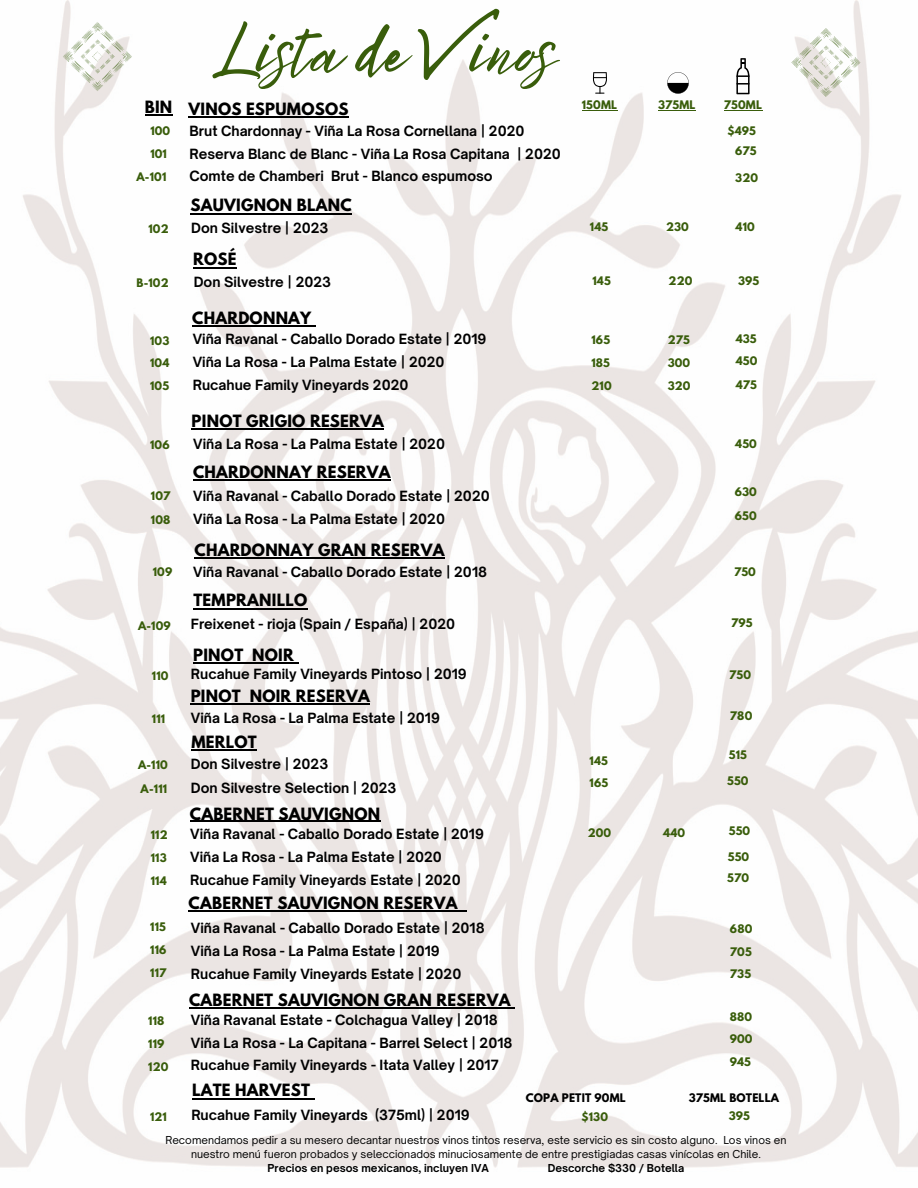
<style>
.page{position:relative;width:918px;height:1188px;background:#fff}
.page>*{position:absolute;margin:0;border:0;box-sizing:border-box;transform-origin:0 0}
.t1{font:69.6px "Bright Sunshine";color:#395d0b}
.t2{font:700 15px "League Spartan";letter-spacing:.015em;color:#000}
.t3{font:700 13.5px "Open Sauce One";color:#000}
.t4{font:700 10.5px "League Spartan";letter-spacing:.015em;color:#395d0b}
.t5{font:10.5px/14px "Open Sauce One";color:#000;text-align:center}
.t6{font:700 10.5px "Open Sauce One";color:#000}
.t7{font:700 10.5px "League Spartan";letter-spacing:.015em;color:#000}
</style>
<div class="page">
<img style="left:0;top:0;width:918px;height:1168px">
<svg style="left:593px;top:72px;width:14px;height:22px"></svg>
<svg style="left:736px;top:58px;width:14px;height:36px"></svg>
<svg style="left:667px;top:72px;width:22px;height:22px"></svg>
<svg style="left:62px;top:22px;width:70px;height:70px"></svg>
<hr style="left:189px;top:116px;width:160px;height:1px;background:#000">
<hr style="left:582px;top:110px;width:35px;height:1px;background:#395d0b">
<hr style="left:658px;top:110px;width:38px;height:1px;background:#395d0b">
<svg style="left:145px;top:115px;width:28px;height:1px"></svg>
<hr style="left:191px;top:213px;width:161px;height:1px;background:#000">
<hr style="left:192px;top:325px;width:120px;height:1px;background:#000">
<hr style="left:192px;top:428px;width:192px;height:1px;background:#000">
<hr style="left:193px;top:480px;width:198px;height:1px;background:#000">
<hr style="left:194px;top:557px;width:251px;height:1px;background:#000">
<hr style="left:193px;top:663px;width:51px;height:1px;background:#000">
<hr style="left:252px;top:663px;width:42px;height:1px;background:#000">
<hr style="left:191px;top:703px;width:50px;height:2px;background:#000">
<svg style="left:241px;top:703px;width:9px;height:2px"></svg>
<hr style="left:250px;top:703px;width:120px;height:2px;background:#000">
<hr style="left:190px;top:821px;width:190px;height:1px;background:#000">
<hr style="left:189px;top:910px;width:269px;height:1px;background:#000">
<hr style="left:189px;top:1007px;width:322px;height:2px;background:#000">
<hr style="left:192px;top:1098px;width:118px;height:1px;background:#000">
<hr style="left:724px;top:110px;width:38px;height:1px;background:#395d0b">
<hr style="left:191px;top:749px;width:66px;height:2px;background:#000">
<hr style="left:193px;top:608px;width:115px;height:1px;background:#000">
<svg style="left:791px;top:27px;width:70px;height:71px"></svg>
<hr style="left:193px;top:267px;width:44px;height:1px;background:#000">
<h4 class="t2" style="left:145px;top:100px;width:29px">BIN</h4>
<h2 class="t1" style="left:220px;top:-4px;width:335px">Lista de Vinos</h2>
<p class="t2" style="left:189px;top:102px;width:161px">VINOS ESPUMOSOS</p>
<p class="t4" style="left:582px;top:100px;width:37px">150ML</p>
<p class="t4" style="left:658px;top:100px;width:39px">375ML</p>
<h4 class="t4" style="left:724px;top:100px;width:40px">750ML</h4>
<h3 class="t4" style="left:150px;top:125px;width:21px">100</h3>
<h4 class="t3" style="left:189px;top:123px;width:337px">Brut Chardonnay - Viña La Rosa Cornellana | 2020</h4>
<h1 class="t4" style="left:150px;top:148px;width:18px">101</h1>
<h4 class="t3" style="left:189px;top:145px;width:373px">Reserva Blanc de Blanc - Viña La Rosa Capitana | 2020</h4>
<p class="t2" style="left:191px;top:198px;width:163px">SAUVIGNON BLANC</p>
<h4 class="t4" style="left:148px;top:224px;width:22px">102</h4>
<h2 class="t3" style="left:191px;top:219px;width:139px">Don Silvestre | 2023</h2>
<h4 class="t4" style="left:137px;top:171px;width:31px">A-101</h4>
<h2 class="t3" style="left:189px;top:168px;width:305px">Comte de Chamberi Brut - Blanco espumoso</h2>
<h4 class="t2" style="left:193px;top:252px;width:45px">ROSÉ</h4>
<h2 class="t4" style="left:137px;top:278px;width:34px">B-102</h2>
<h4 class="t3" style="left:194px;top:273px;width:139px">Don Silvestre | 2023</h4>
<h3 class="t2" style="left:192px;top:311px;width:121px">CHARDONNAY</h3>
<h3 class="t4" style="left:150px;top:335px;width:21px">103</h3>
<h3 class="t3" style="left:193px;top:331px;width:295px">Viña Ravanal - Caballo Dorado Estate | 2019</h3>
<h4 class="t4" style="left:150px;top:358px;width:21px">104</h4>
<p class="t3" style="left:193px;top:353px;width:253px">Viña La Rosa - La Palma Estate | 2020</p>
<h4 class="t4" style="left:150px;top:381px;width:21px">105</h4>
<p class="t3" style="left:193px;top:376px;width:217px">Rucahue Family Vineyards 2020</p>
<h4 class="t2" style="left:192px;top:413px;width:194px">PINOT GRIGIO RESERVA</h4>
<h4 class="t4" style="left:150px;top:440px;width:21px">106</h4>
<h4 class="t3" style="left:193px;top:436px;width:253px">Viña La Rosa - La Palma Estate | 2020</h4>
<p class="t2" style="left:193px;top:465px;width:199px">CHARDONNAY RESERVA</p>
<p class="t4" style="left:151px;top:491px;width:21px">107</p>
<p class="t3" style="left:193px;top:487px;width:298px">Viña Ravanal - Caballo Dorado Estate | 2020</p>
<h4 class="t4" style="left:151px;top:514px;width:21px">108</h4>
<h2 class="t3" style="left:193px;top:510px;width:253px">Viña La Rosa - La Palma Estate | 2020</h2>
<h3 class="t2" style="left:194px;top:543px;width:252px">CHARDONNAY GRAN RESERVA</h3>
<h4 class="t4" style="left:153px;top:567px;width:21px">109</h4>
<h4 class="t3" style="left:193px;top:563px;width:295px">Viña Ravanal - Caballo Dorado Estate | 2018</h4>
<h3 class="t2" style="left:193px;top:593px;width:115px">TEMPRANILLO</h3>
<h2 class="t4" style="left:138px;top:621px;width:34px">A-109</h2>
<h4 class="t3" style="left:191px;top:615px;width:266px">Freixenet - rioja (Spain / España) | 2020</h4>
<h4 class="t2" style="left:193px;top:648px;width:102px">PINOT NOIR</h4>
<h4 class="t4" style="left:152px;top:671px;width:18px">110</h4>
<h2 class="t3" style="left:191px;top:666px;width:277px">Rucahue Family Vineyards Pintoso | 2019</h2>
<h3 class="t2" style="left:191px;top:688px;width:181px">PINOT NOIR RESERVA</h3>
<h4 class="t4" style="left:152px;top:713px;width:15px">111</h4>
<h4 class="t3" style="left:191px;top:709px;width:250px">Viña La Rosa - La Palma Estate | 2019</h4>
<h4 class="t4" style="left:138px;top:760px;width:31px">A-110</h4>
<h2 class="t4" style="left:141px;top:783px;width:28px">A-111</h2>
<h3 class="t2" style="left:191px;top:734px;width:67px">MERLOT</h3>
<h4 class="t3" style="left:191px;top:756px;width:139px">Don Silvestre | 2023</h4>
<h3 class="t3" style="left:191px;top:779px;width:207px">Don Silvestre Selection | 2023</h3>
<h4 class="t2" style="left:190px;top:806px;width:192px">CABERNET SAUVIGNON</h4>
<h4 class="t4" style="left:728px;top:126px;width:30px">$495</h4>
<h3 class="t4" style="left:735px;top:145px;width:23px">675</h3>
<h2 class="t4" style="left:735px;top:172px;width:24px">320</h2>
<h4 class="t4" style="left:590px;top:221px;width:20px">145</h4>
<h3 class="t4" style="left:666px;top:221px;width:24px">230</h3>
<h4 class="t4" style="left:736px;top:221px;width:21px">410</h4>
<h4 class="t4" style="left:592px;top:275px;width:20px">145</h4>
<h4 class="t4" style="left:669px;top:275px;width:25px">220</h4>
<h4 class="t4" style="left:738px;top:275px;width:23px">395</h4>
<h4 class="t4" style="left:591px;top:335px;width:20px">165</h4>
<h4 class="t4" style="left:668px;top:335px;width:24px">275</h4>
<h4 class="t4" style="left:736px;top:333px;width:23px">435</h4>
<h4 class="t4" style="left:591px;top:357px;width:20px">185</h4>
<h4 class="t4" style="left:668px;top:357px;width:24px">300</h4>
<h4 class="t4" style="left:736px;top:356px;width:23px">450</h4>
<h4 class="t4" style="left:591px;top:380px;width:22px">210</h4>
<h4 class="t4" style="left:668px;top:380px;width:24px">320</h4>
<h4 class="t4" style="left:736px;top:380px;width:23px">475</h4>
<h2 class="t4" style="left:735px;top:439px;width:23px">450</h2>
<h3 class="t4" style="left:735px;top:487px;width:24px">630</h3>
<h4 class="t4" style="left:735px;top:510px;width:23px">650</h4>
<h3 class="t4" style="left:734px;top:566px;width:23px">750</h3>
<h3 class="t4" style="left:731px;top:617px;width:23px">795</h3>
<h3 class="t4" style="left:590px;top:755px;width:20px">145</h3>
<h4 class="t4" style="left:590px;top:778px;width:20px">165</h4>
<h3 class="t4" style="left:729px;top:669px;width:23px">750</h3>
<h2 class="t4" style="left:730px;top:710px;width:24px">780</h2>
<h3 class="t4" style="left:729px;top:750px;width:20px">515</h3>
<h4 class="t4" style="left:727px;top:775px;width:23px">550</h4>
<h3 class="t4" style="left:588px;top:828px;width:25px">200</h3>
<h3 class="t4" style="left:663px;top:828px;width:23px">440</h3>
<h3 class="t4" style="left:729px;top:826px;width:23px">550</h3>
<h4 class="t4" style="left:728px;top:852px;width:23px">550</h4>
<h4 class="t4" style="left:727px;top:873px;width:23px">570</h4>
<h4 class="t4" style="left:151px;top:830px;width:18px">112</h4>
<h4 class="t3" style="left:190px;top:826px;width:295px">Viña Ravanal - Caballo Dorado Estate | 2019</h4>
<h4 class="t4" style="left:151px;top:852px;width:17px">113</h4>
<h2 class="t3" style="left:190px;top:849px;width:253px">Viña La Rosa - La Palma Estate | 2020</h2>
<h3 class="t4" style="left:151px;top:875px;width:17px">114</h3>
<h4 class="t3" style="left:190px;top:871px;width:272px">Rucahue Family Vineyards Estate | 2020</h4>
<h3 class="t2" style="left:189px;top:895px;width:270px">CABERNET SAUVIGNON RESERVA</h3>
<h4 class="t4" style="left:150px;top:922px;width:17px">115</h4>
<h3 class="t3" style="left:191px;top:919px;width:295px">Viña Ravanal - Caballo Dorado Estate | 2018</h3>
<h4 class="t4" style="left:150px;top:945px;width:18px">116</h4>
<h4 class="t3" style="left:191px;top:942px;width:250px">Viña La Rosa - La Palma Estate | 2019</h4>
<h4 class="t4" style="left:150px;top:968px;width:18px">117</h4>
<h4 class="t3" style="left:191px;top:965px;width:272px">Rucahue Family Vineyards Estate | 2020</h4>
<h4 class="t2" style="left:189px;top:992px;width:323px">CABERNET SAUVIGNON GRAN RESERVA</h4>
<h4 class="t4" style="left:148px;top:1016px;width:18px">118</h4>
<h4 class="t3" style="left:191px;top:1011px;width:308px">Viña Ravanal Estate - Colchagua Valley | 2018</h4>
<h2 class="t4" style="left:148px;top:1038px;width:18px">119</h2>
<h4 class="t3" style="left:191px;top:1034px;width:323px">Viña La Rosa - La Capitana - Barrel Select | 2018</h4>
<h3 class="t4" style="left:148px;top:1061px;width:22px">120</h3>
<h4 class="t3" style="left:191px;top:1057px;width:309px">Rucahue Family Vineyards - Itata Valley | 2017</h4>
<h2 class="t4" style="left:150px;top:1112px;width:18px">121</h2>
<h4 class="t3" style="left:191px;top:1106px;width:280px">Rucahue Family Vineyards (375ml) | 2019</h4>
<h4 class="t4" style="left:730px;top:923px;width:24px">680</h4>
<h4 class="t4" style="left:730px;top:946px;width:23px">705</h4>
<h4 class="t4" style="left:730px;top:969px;width:23px">735</h4>
<h4 class="t4" style="left:730px;top:1011px;width:24px">880</h4>
<h4 class="t4" style="left:730px;top:1034px;width:24px">900</h4>
<h4 class="t4" style="left:730px;top:1057px;width:23px">945</h4>
<h3 class="t2" style="left:192px;top:1083px;width:119px">LATE HARVEST</h3>
<h2 class="t7" style="left:526px;top:1092px;width:101px">COPA PETIT 90ML</h2>
<h4 class="t5" style="left:165px;top:1133px;width:623px">Recomendamos pedir a su mesero decantar nuestros vinos tintos reserva, este servicio es sin costo alguno. Los vinos en nuestro menú fueron probados y seleccionados minuciosamente de entre prestigiadas casas vinícolas en Chile.</h4>
<h3 class="t6" style="left:268px;top:1161px;width:223px">Precios en pesos mexicanos, incluyen IVA</h3>
<h3 class="t6" style="left:548px;top:1161px;width:138px">Descorche $330 / Botella</h3>
<h4 class="t7" style="left:689px;top:1092px;width:92px">375ML BOTELLA</h4>
<h4 class="t4" style="left:581px;top:1111px;width:28px">$130</h4>
<h4 class="t4" style="left:729px;top:1111px;width:23px">395</h4>
</div>
